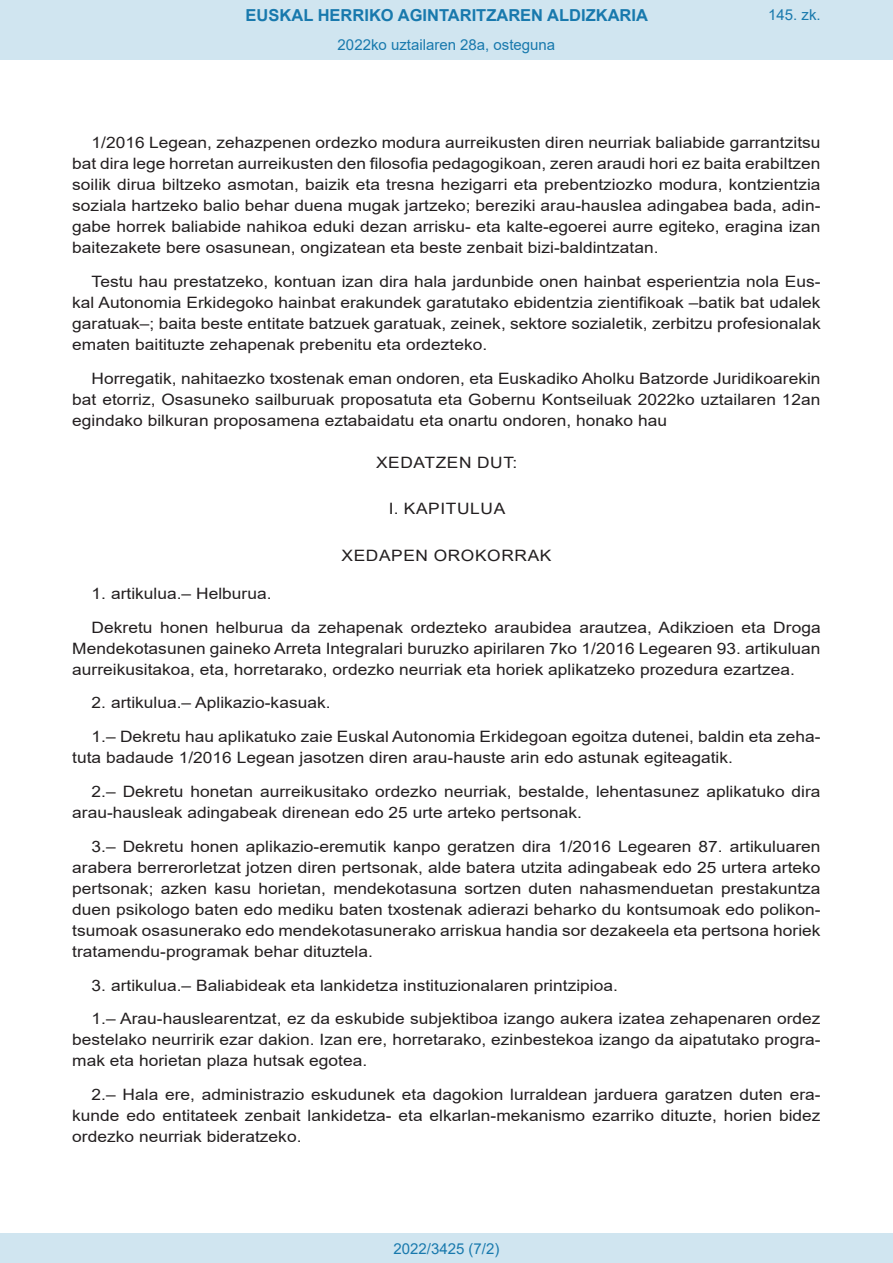
<style>
.page{position:relative;width:893px;height:1263px;background:#fff}
.page>*{position:absolute;margin:0;border:0;box-sizing:border-box;transform-origin:0 0}
.t1{font:700 16.5px "Arial";color:#1879ad}
.BOPVDetalle{font:15.6px/21px "Arial";color:#231f20;text-align:justify;scale:1.11 1}
.BOPVClave{font:15.6px "Arial";letter-spacing:.035em;color:#231f20;scale:1.11 1}
.Paginacion_Centro{font:15px "Arial";color:#1879ad}
</style>
<div class="page">
<div style="left:0;top:0;width:893px;height:60px;background:#d0e5f0"></div>
<div style="left:0;top:1233px;width:893px;height:30px;background:#d0e5f0"></div>
<p class="t1" style="left:246px;top:3px;width:404px">EUSKAL HERRIKO AGINTARITZAREN ALDIZKARIA</p>
<p class="Paginacion_Centro" style="left:338px;top:35px;width:219px">2022ko uztailaren 28a, osteguna</p>
<p class="Paginacion_Centro" style="left:768px;top:5px;width:54px">145. zk.</p>
<p class="BOPVDetalle" style="left:72px;top:132px;width:676px;text-indent:19px">1/2016 Legean, zehazpenen ordezko modura aurreikusten diren neurriak baliabide garrantzitsu bat dira lege horretan aurreikusten den filosofia pedagogikoan, zeren araudi hori ez baita erabiltzen soilik dirua biltzeko asmotan, baizik eta tresna hezigarri eta prebentziozko modura, kontzientzia soziala hartzeko balio behar duena mugak jartzeko; bereziki arau-hauslea adingabea bada, adin&shy;gabe horrek baliabide nahikoa eduki dezan arrisku- eta kalte-egoerei aurre egiteko, eragina izan baitezakete bere osasunean, ongizatean eta beste zenbait bizi-baldintzatan.</p>
<p class="BOPVDetalle" style="left:72px;top:271px;width:676px;text-indent:19px">Testu hau prestatzeko, kontuan izan dira hala jardunbide onen hainbat esperientzia nola Eus&shy;kal Autonomia Erkidegoko hainbat erakundek garatutako ebidentzia zientifikoak –batik bat udalek garatuak–; baita beste entitate batzuek garatuak, zeinek, sektore sozialetik, zerbitzu profesionalak ematen baitituzte zehapenak prebenitu eta ordezteko.</p>
<p class="BOPVDetalle" style="left:72px;top:368px;width:676px;text-indent:19px">Horregatik, nahitaezko txostenak eman ondoren, eta Euskadiko Aholku Batzorde Juridikoarekin bat etorriz, Osasuneko sailburuak proposatuta eta Gobernu Kontseiluak 2022ko uztailaren 12an egindako bilkuran proposamena eztabaidatu eta onartu ondoren, honako hau</p>
<p class="BOPVClave" style="left:376px;top:452px;width:129px">XEDATZEN DUT:</p>
<p class="BOPVClave" style="left:389px;top:498px;width:107px">I. KAPITULUA</p>
<p class="BOPVClave" style="left:341px;top:545px;width:191px">XEDAPEN OROKORRAK</p>
<p class="BOPVDetalle" style="left:92px;top:583px;width:164px">1. artikulua.– Helburua.</p>
<p class="BOPVDetalle" style="left:72px;top:617px;width:676px;text-indent:19px">Dekretu honen helburua da zehapenak ordezteko araubidea arautzea, Adikzioen eta Droga Mendekotasunen gaineko Arreta Integralari buruzko apirilaren 7ko 1/2016 Legearen 93. artikuluan aurreikusitakoa, eta, horretarako, ordezko neurriak eta horiek aplikatzeko prozedura ezartzea.</p>
<p class="BOPVDetalle" style="left:92px;top:692px;width:217px">2. artikulua.– Aplikazio-kasuak.</p>
<p class="BOPVDetalle" style="left:72px;top:726px;width:676px;text-indent:19px">1.– Dekretu hau aplikatuko zaie Euskal Autonomia Erkidegoan egoitza dutenei, baldin eta zeha&shy;tuta badaude 1/2016 Legean jasotzen diren arau-hauste arin edo astunak egiteagatik.</p>
<p class="BOPVDetalle" style="left:72px;top:781px;width:676px;text-indent:19px">2.– Dekretu honetan aurreikusitako ordezko neurriak, bestalde, lehentasunez aplikatuko dira arau-hausleak adingabeak direnean edo 25 urte arteko pertsonak.</p>
<p class="BOPVDetalle" style="left:72px;top:836px;width:676px;text-indent:19px">3.– Dekretu honen aplikazio-eremutik kanpo geratzen dira 1/2016 Legearen 87. artikuluaren arabera berrerorletzat jotzen diren pertsonak, alde batera utzita adingabeak edo 25 urtera arteko pertsonak; azken kasu horietan, mendekotasuna sortzen duten nahasmenduetan prestakuntza duen psikologo baten edo mediku baten txostenak adierazi beharko du kontsumoak edo polikon&shy;tsumoak osasunerako edo mendekotasunerako arriskua handia sor dezakeela eta pertsona horiek tratamendu-programak behar dituztela.</p>
<p class="BOPVDetalle" style="left:92px;top:974px;width:476px">3. artikulua.– Baliabideak eta lankidetza instituzionalaren printzipioa.</p>
<p class="BOPVDetalle" style="left:72px;top:1008px;width:676px;text-indent:19px">1.– Arau-hauslearentzat, ez da eskubide subjektiboa izango aukera izatea zehapenaren ordez bestelako neurririk ezar dakion. Izan ere, horretarako, ezinbestekoa izango da aipatutako progra&shy;mak eta horietan plaza hutsak egotea.</p>
<p class="BOPVDetalle" style="left:72px;top:1084px;width:676px;text-indent:19px">2.– Hala ere, administrazio eskudunek eta dagokion lurraldean jarduera garatzen duten era&shy;kunde edo entitateek zenbait lankidetza- eta elkarlan-mekanismo ezarriko dituzte, horien bidez ordezko neurriak bideratzeko.</p>
<p class="Paginacion_Centro" style="left:393px;top:1238px;width:107px">2022/3425 (7/2)</p>
</div>
